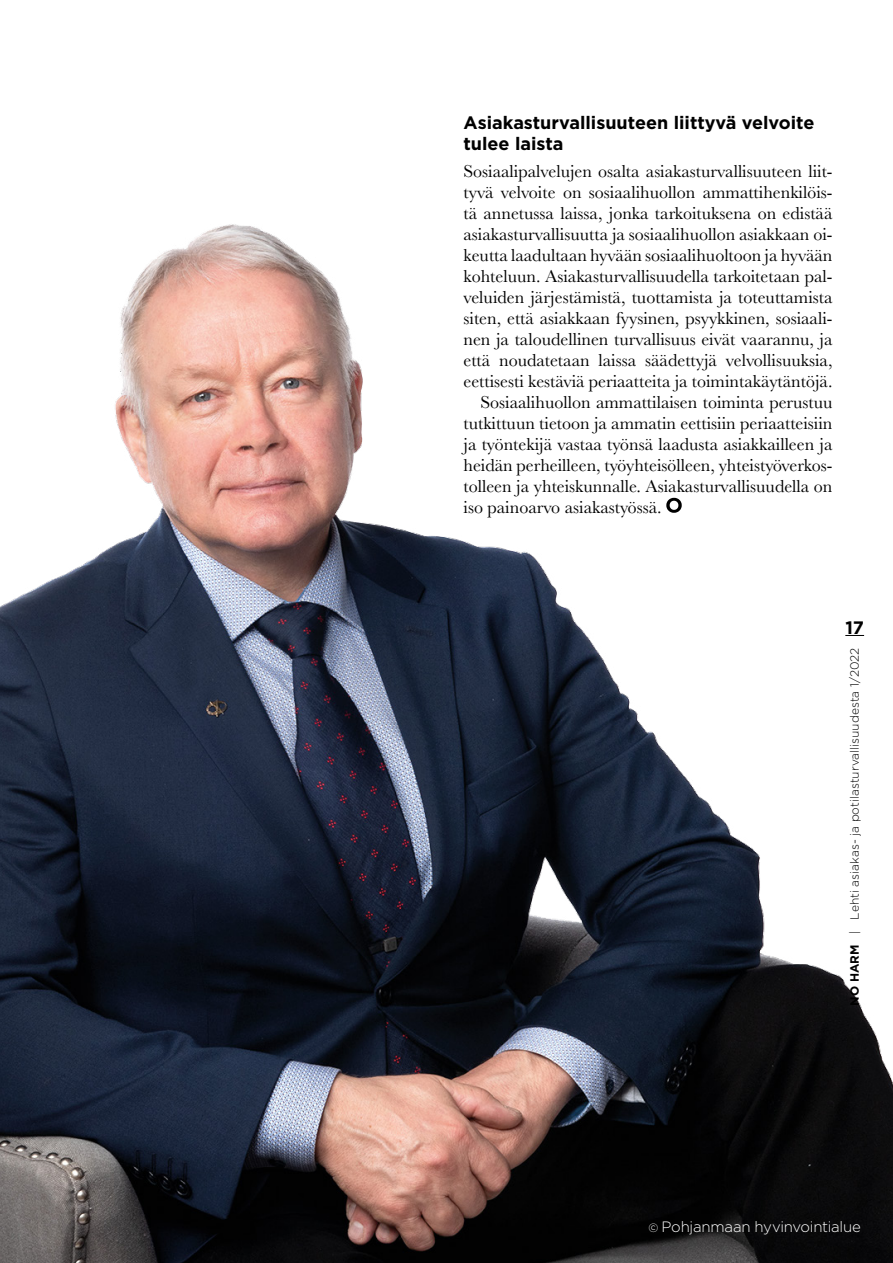
<style>
.page{position:relative;width:893px;height:1263px;background:#fff}
.page>*{position:absolute;margin:0;border:0;box-sizing:border-box;transform-origin:0 0}
.paragraph_leipätekst{font:18px/21px "Baskerville";color:#000;text-align:justify}
.Paragraph_väliotsikk{font:700 18px/21px "Gotham";color:#000}
.Paragraph_apinalaati{font:300 15px "Gotham";letter-spacing:-.015em;color:#fff}
.t1{font:300 12px "Gotham";color:#000}
.s1{font-weight:700}
.s2{font-size:12px}
</style>
<div class="page">
<img style="left:0;top:224px;width:893px;height:1039px">
<svg style="left:666px;top:498px;width:16px;height:15px"></svg>
<svg style="left:845px;top:635px;width:19px;height:1px"></svg>
<p class="Paragraph_väliotsikk" style="left:463px;top:112px;width:352px">Asiakasturvallisuuteen liittyvä velvoite tulee laista</p>
<p class="paragraph_leipätekst" style="left:463px;top:161px;width:371px">Sosiaalipalvelujen osalta asiakasturvallisuuteen liit&shy;tyvä velvoite on sosiaalihuollon ammattihenkilöis&shy;tä annetussa laissa, jonka tarkoituksena on edistää asiakasturvallisuutta ja sosiaalihuollon asiakkaan oi&shy;keutta laadultaan hyvään sosiaalihuoltoon ja hyvään kohteluun. Asiakasturvallisuudella tarkoitetaan pal&shy;veluiden järjestämistä, tuottamista ja toteuttamista siten, että asiakkaan fyysinen, psyykkinen, sosiaali&shy;nen ja taloudellinen turvallisuus eivät vaarannu, ja että noudatetaan laissa säädettyjä velvollisuuksia, eettisesti kestäviä periaatteita ja toimintakäytäntöjä.</p>
<p class="paragraph_leipätekst" style="left:463px;top:392px;width:371px;text-indent:17px">Sosiaalihuollon ammattilaisen toiminta perustuu tutkittuun tietoon ja ammatin eettisiin periaatteisiin ja työntekijä vastaa työnsä laadusta asiakkailleen ja heidän perheilleen, työyhteisölleen, yhteistyöverkos&shy;tolleen ja yhteiskunnalle. Asiakasturvallisuudella on iso painoarvo asiakastyössä.</p>
<p class="Paragraph_väliotsikk" style="left:845px;top:617px;width:20px">17</p>
<p class="t1" style="left:848px;top:1006px;width:359px;rotate:-90deg"><span class="s1">NO HARM</span> | Lehti asiakas- ja potilasturvallisuudesta 1/2022</p>
<p class="Paragraph_apinalaati" style="left:648px;top:1219px;width:214px"><span class="s2">©</span> Pohjanmaan hyvinvointialue</p>
</div>
